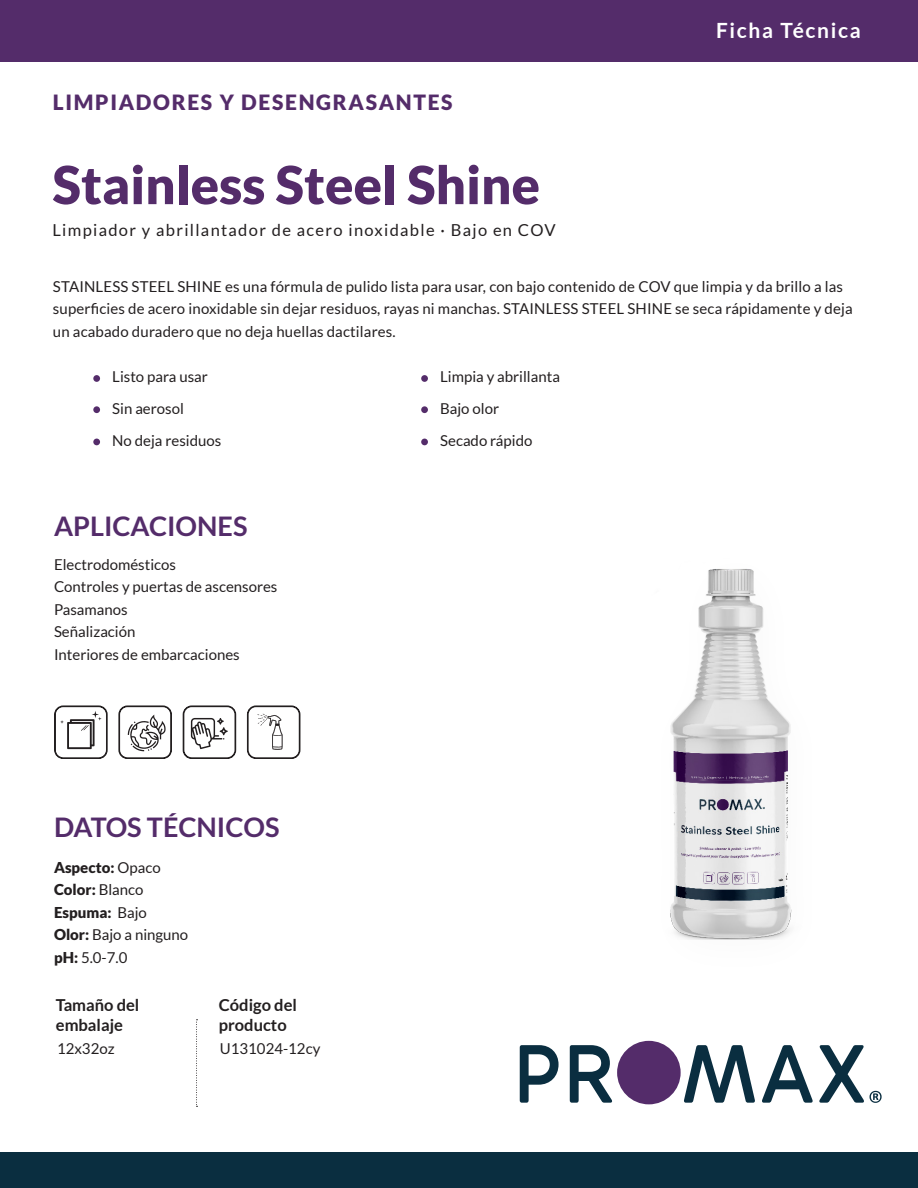
<style>
.page{position:relative;width:918px;height:1188px;background:#fff}
.page>*{position:absolute;margin:0;border:0;box-sizing:border-box;transform-origin:0 0}
.t1{font:900 52.5px "Lato";color:#542c6a}
.t2{font:700 27px "Lato";color:#542c6a}
.t3{font:900 21px "Lato";letter-spacing:.08em;color:#542c6a}
.t4{font:700 21px "Lato";letter-spacing:.08em;color:#fff}
.t5{font:16.5px "Lato";letter-spacing:.08em;color:#231f20}
.t6{font:700 16.5px/19.8px "Lato";color:#231f20}
.t7{font:15px/22.5px "Lato";letter-spacing:.01em;color:#231f20}
.t8{font:900 15px "Lato";color:#231f20}
.s1{font-weight:400}
.s2{font-weight:900}
</style>
<div class="page">
<div style="left:0;top:0;width:918px;height:61px;background:#542c6a"></div>
<div style="left:0;top:1153px;width:918px;height:35px;background:#0a2e40"></div>
<svg style="left:196px;top:1019px;width:2px;height:88px"></svg>
<div style="left:93px;top:375px;width:7px;height:7px;background:#542c6a;border-radius:50%"></div>
<div style="left:421px;top:375px;width:7px;height:7px;background:#542c6a;border-radius:50%"></div>
<div style="left:93px;top:406px;width:7px;height:7px;background:#542c6a;border-radius:50%"></div>
<div style="left:93px;top:439px;width:7px;height:6px;background:#542c6a;border-radius:50%"></div>
<div style="left:421px;top:439px;width:7px;height:6px;background:#542c6a;border-radius:50%"></div>
<div style="left:421px;top:406px;width:7px;height:7px;background:#542c6a;border-radius:50%"></div>
<img style="left:670px;top:569px;width:122px;height:371px">
<svg style="left:520px;top:1045px;width:39px;height:58px"></svg>
<svg style="left:570px;top:1045px;width:43px;height:58px"></svg>
<svg style="left:684px;top:1045px;width:71px;height:58px"></svg>
<svg style="left:762px;top:1045px;width:51px;height:58px"></svg>
<svg style="left:819px;top:1045px;width:63px;height:58px"></svg>
<div style="left:617px;top:1041px;width:64px;height:63px;background:#542c6a;border-radius:50%"></div>
<svg style="left:247px;top:705px;width:54px;height:54px"></svg>
<svg style="left:183px;top:705px;width:53px;height:54px"></svg>
<svg style="left:118px;top:705px;width:54px;height:54px"></svg>
<svg style="left:54px;top:705px;width:54px;height:54px"></svg>
<p class="t3" style="left:53px;top:90px;width:401px">LIMPIADORES Y DESENGRASANTES</p>
<p class="t1" style="left:52px;top:154px;width:489px">Stainless Steel Shine</p>
<p class="t5" style="left:52px;top:221px;width:505px">Limpiador y abrillantador de acero inoxidable · Bajo en COV</p>
<p class="t4" style="left:716px;top:18px;width:146px">Ficha Técnica</p>
<p class="t7" style="left:53px;top:275px;width:801px">STAINLESS STEEL SHINE es una fórmula de pulido lista para usar, con bajo contenido de COV que limpia y da brillo a las superficies de acero inoxidable sin dejar residuos, rayas ni manchas. STAINLESS STEEL SHINE se seca rápidamente y deja un acabado duradero que no deja huellas dactilares.</p>
<p class="t7" style="left:112px;top:365px;width:97px">Listo para usar</p>
<p class="t7" style="left:440px;top:365px;width:121px">Limpia y abrillanta</p>
<p class="t7" style="left:112px;top:397px;width:73px">Sin aerosol</p>
<p class="t7" style="left:112px;top:429px;width:110px">No deja residuos</p>
<p class="t7" style="left:440px;top:429px;width:94px">Secado rápido</p>
<p class="t7" style="left:440px;top:397px;width:60px">Bajo olor</p>
<p class="t2" style="left:54px;top:511px;width:195px">APLICACIONES</p>
<p class="t7" style="left:54px;top:553px;width:124px">Electrodomésticos</p>
<p class="t7" style="left:54px;top:576px;width:225px">Controles y puertas de ascensores</p>
<p class="t7" style="left:54px;top:598px;width:75px">Pasamanos</p>
<p class="t7" style="left:54px;top:621px;width:83px">Señalización</p>
<p class="t7" style="left:54px;top:643px;width:187px">Interiores de embarcaciones</p>
<p class="t2" style="left:54px;top:811px;width:227px">DATOS TÉCNICOS</p>
<p class="t8" style="left:54px;top:858px;width:108px">Aspecto: <span class="s1">Opaco</span></p>
<p class="t8" style="left:54px;top:881px;width:91px">Color: <span class="s1">Blanco</span></p>
<p class="t8" style="left:54px;top:903px;width:94px">Espuma: <span class="s1">Bajo</span></p>
<p class="t7" style="left:54px;top:923px;width:136px"><span class="s2">Olor:</span> Bajo a ninguno</p>
<p class="t7" style="left:54px;top:946px;width:75px"><span class="s2">pH:</span> 5.0-7.0</p>
<p class="t6" style="left:56px;top:995px;width:85px">Tamaño del embalaje</p>
<p class="t6" style="left:219px;top:995px;width:80px">Código del producto</p>
<p class="t7" style="left:57px;top:1037px;width:59px">12x32oz</p>
<p class="t7" style="left:220px;top:1037px;width:102px">U131024-12cy</p>
</div>
